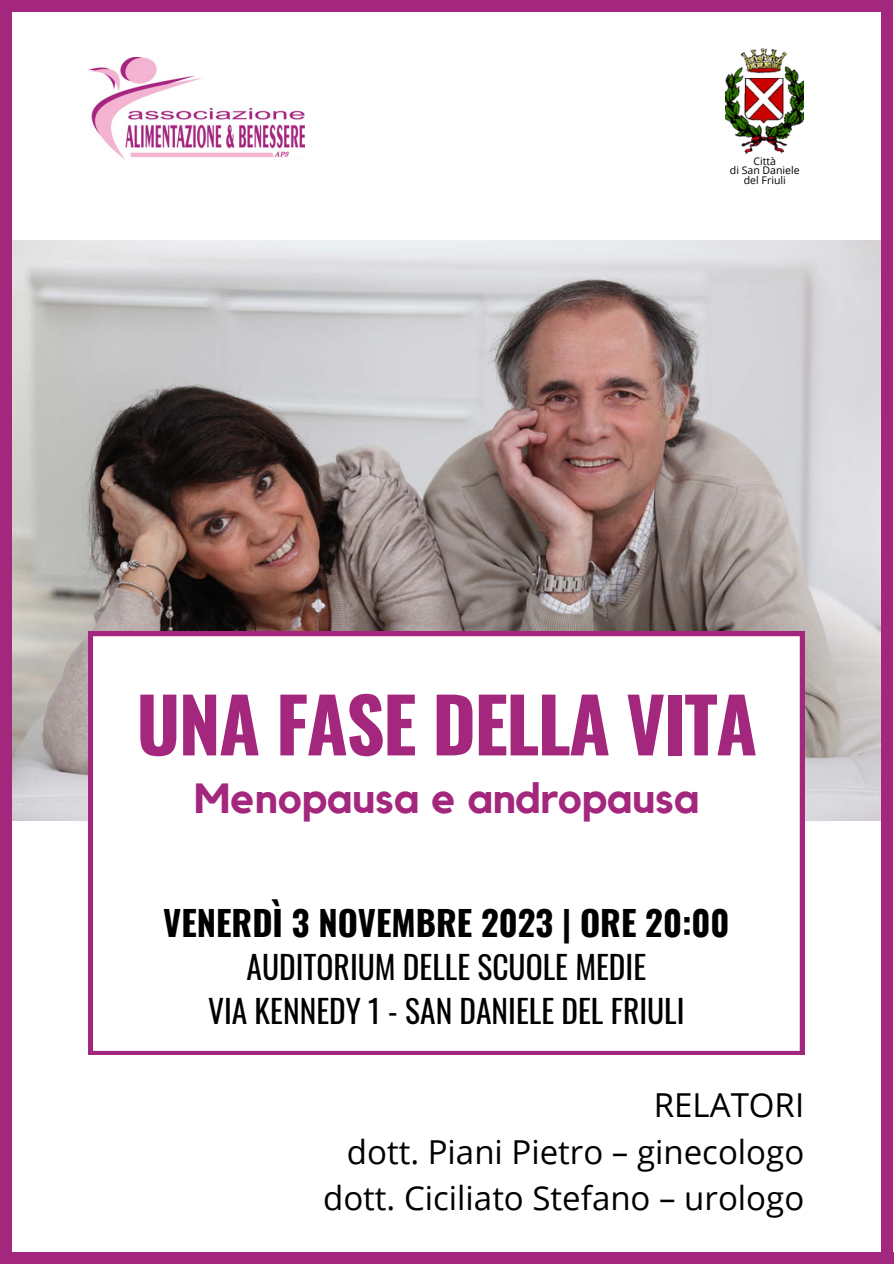
<style>
.page{position:relative;width:894px;height:1264px;background:#fff}
.page>*{position:absolute;margin:0;border:0;box-sizing:border-box;transform-origin:0 0}
.t1{font:700 75px "Oswald";letter-spacing:-.025em;color:#a4277e}
.t2{font:700 42px "Kollektif";color:#a4277e}
.t3{font:700 34.5px "Oswald";color:#000}
.t4{font:33px "Open Sans";color:#000}
.t5{font:31.5px "Oswald";color:#000}
.t6{font:10.5px "Open Sans";color:#000}
</style>
<div class="page">
<img style="left:12px;top:241px;width:869px;height:579px">
<svg style="left:88px;top:631px;width:716px;height:423px"></svg>
<img style="left:88px;top:57px;width:216px;height:102px">
<img style="left:725px;top:48px;width:78px;height:107px">
<div style="left:0;top:0;width:893px;height:12px;background:#a4277e"></div>
<div style="left:0;top:1251px;width:893px;height:12px;background:#a4277e"></div>
<div style="left:0;top:0;width:12px;height:1263px;background:#a4277e"></div>
<div style="left:881px;top:0;width:12px;height:1257px;background:#a4277e"></div>
<p class="t6" style="left:753px;top:153px;width:24px">Città</p>
<p class="t6" style="left:729px;top:163px;width:71px">di San Daniele</p>
<p class="t6" style="left:743px;top:173px;width:43px">del Friuli</p>
<p class="t1" style="left:136px;top:666px;width:622px">UNA FASE DELLA VITA</p>
<p class="t2" style="left:194px;top:779px;width:506px">Menopausa e andropausa</p>
<p class="t3" style="left:163px;top:896px;width:567px">VENERDÌ 3 NOVEMBRE 2023 | ORE 20:00</p>
<p class="t5" style="left:246px;top:942px;width:401px">AUDITORIUM DELLE SCUOLE MEDIE</p>
<p class="t5" style="left:208px;top:986px;width:478px">VIA KENNEDY 1 - SAN DANIELE DEL FRIULI</p>
<p class="t4" style="left:653px;top:1082px;width:152px">RELATORI</p>
<p class="t4" style="left:347px;top:1128px;width:459px">dott. Piani Pietro – ginecologo</p>
<p class="t4" style="left:323px;top:1174px;width:482px">dott. Ciciliato Stefano – urologo</p>
</div>
